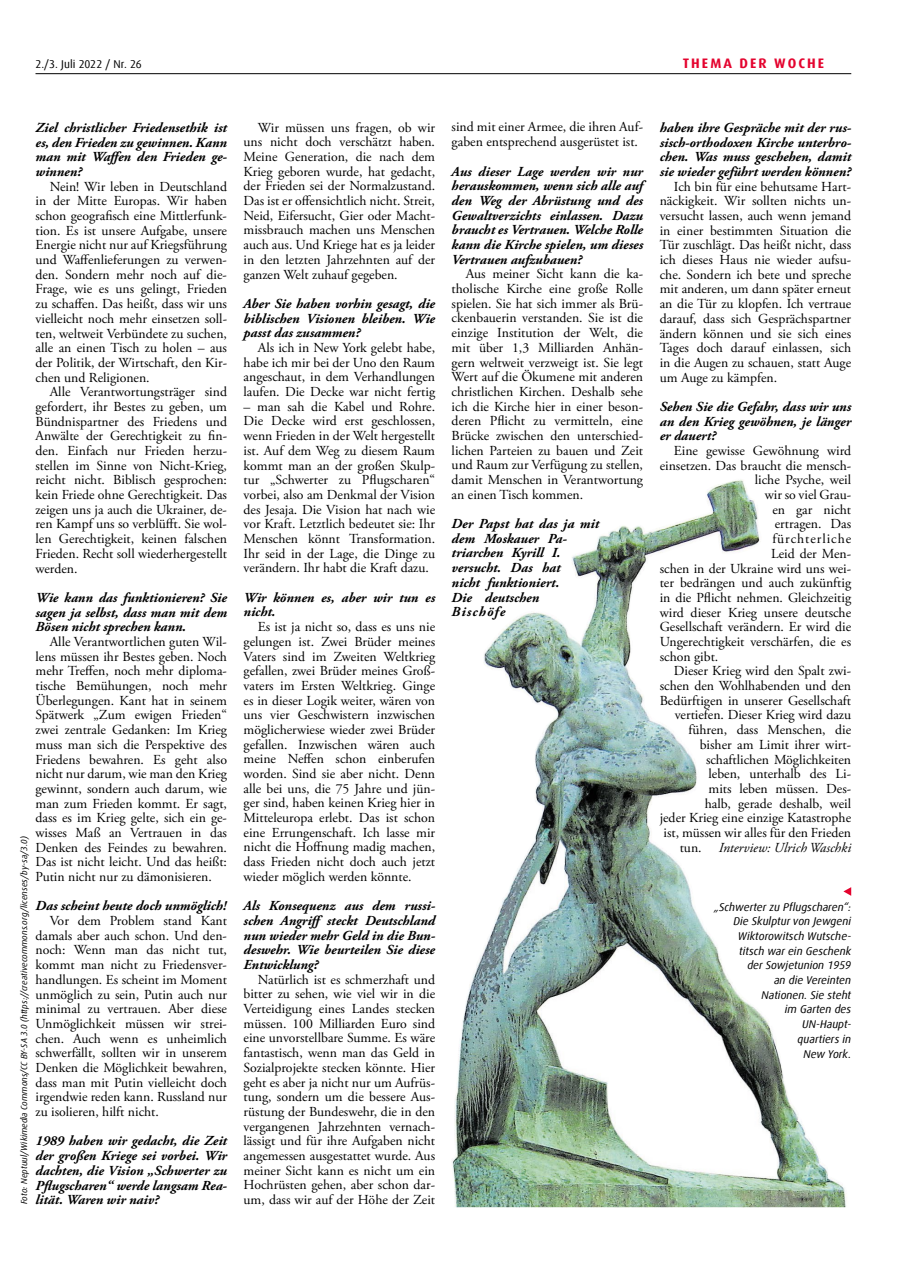
<style>
.page{position:relative;width:908px;height:1276px;background:#fff}
.page>*{position:absolute;margin:0;border:0;box-sizing:border-box;transform-origin:0 0}
.t1{font:13.75px/14.6px "Adobe Garamond Pro";color:#000;text-align:justify}
.t2{font:italic 700 13.75px/14.6px "Adobe Garamond Pro";color:#000;text-align:justify}
.t3{font:italic 13.75px "Adobe Garamond Pro";color:#000}
.t4{font:700 13.75px "Dax Offc Pro";letter-spacing:.15em;color:#e4032e}
.t5{font:13.75px "Adobe Garamond Pro";letter-spacing:.07em;color:#000}
.t6{font:italic 11.25px/14.8px "Dax Offc Pro";color:#000;text-align:right}
.t7{font:11.25px "Dax Offc Pro";letter-spacing:.01em;color:#000}
.t8{font:italic 8.75px "Dax Offc Pro";color:#000}
.s1{font-style:normal}
</style>
<div class="page">
<hr style="left:35px;top:73px;width:815px;height:1px;background:#000">
<svg style="left:847px;top:888px;width:3px;height:7px"></svg>
<img style="left:452px;top:480px;width:395px;height:727px">
<p class="t7" style="left:35px;top:57px;width:108px">2./3. Juli 2022 / Nr. 26</p>
<p class="t4" style="left:682px;top:55px;width:143px">THEMA DER WOCHE</p>
<p class="t2" style="left:35px;top:120px;width:193px">Ziel christlicher Friedensethik ist es, den Frieden zu gewinnen. Kann man mit Waffen den Frieden ge&shy;winnen?</p>
<p class="t1" style="left:35px;top:179px;width:193px;text-indent:14px">Nein! Wir leben in Deutschland in der Mitte Europas. Wir haben schon geografisch eine Mittlerfunk&shy;tion. Es ist unsere Aufgabe, unsere Energie nicht nur auf Kriegsführung und Waffenlieferungen zu verwen&shy;den. Sondern mehr noch auf die-Frage, wie es uns gelingt, Frieden zu schaffen. Das heißt, dass wir uns vielleicht noch mehr einsetzen soll&shy;ten, weltweit Verbündete zu suchen, alle an einen Tisch zu holen – aus der Politik, der Wirtschaft, den Kir&shy;chen und Religionen.</p>
<p class="t1" style="left:35px;top:385px;width:193px;text-indent:14px">Alle Verantwortungsträger sind gefordert, ihr Bestes zu geben, um Bündnispartner des Friedens und Anwälte der Gerechtigkeit zu fin&shy;den. Einfach nur Frieden herzu&shy;stellen im Sinne von Nicht-Krieg, reicht nicht. Biblisch gesprochen: kein Friede ohne Gerechtigkeit. Das zeigen uns ja auch die Ukrainer, de&shy;ren Kampf uns so verblüfft. Sie wol&shy;len Gerechtigkeit, keinen falschen Frieden. Recht soll wiederhergestellt werden.</p>
<p class="t2" style="left:35px;top:590px;width:193px">Wie kann das funktionieren? Sie sagen ja selbst, dass man mit dem Bösen nicht sprechen kann.</p>
<p class="t1" style="left:35px;top:635px;width:193px;text-indent:14px">Alle Verantwortlichen guten Wil&shy;lens müssen ihr Bestes geben. Noch mehr Treffen, noch mehr diploma&shy;tische Bemühungen, noch mehr Überlegungen. Kant hat in seinem Spätwerk „Zum ewigen Frieden“ zwei zentrale Gedanken: Im Krieg muss man sich die Perspektive des Friedens bewahren. Es geht also nicht nur darum, wie man den Krieg gewinnt, sondern auch darum, wie man zum Frieden kommt. Er sagt, dass es im Krieg gelte, sich ein ge&shy;wisses Maß an Vertrauen in das Denken des Feindes zu bewahren.<br>Das ist nicht leicht. Und das heißt:<br>Putin nicht nur zu dämonisieren.</p>
<p class="t2" style="left:35px;top:899px;width:192px">Das scheint heute doch unmöglich!</p>
<p class="t1" style="left:35px;top:914px;width:193px;text-indent:14px">Vor dem Problem stand Kant damals aber auch schon. Und den&shy;noch: Wenn man das nicht tut, kommt man nicht zu Friedensver&shy;handlungen. Es scheint im Moment unmöglich zu sein, Putin auch nur minimal zu vertrauen. Aber diese Unmöglichkeit müssen wir strei&shy;chen. Auch wenn es unheimlich schwerfällt, sollten wir in unserem Denken die Möglichkeit bewahren, dass man mit Putin vielleicht doch irgendwie reden kann. Russland nur zu isolieren, hilft nicht.</p>
<p class="t2" style="left:35px;top:1134px;width:193px">1989 haben wir gedacht, die Zeit der großen Kriege sei vorbei. Wir dachten, die Vision „Schwerter zu Pflugscharen“ werde langsam Rea&shy;lität. Waren wir naiv?</p>
<p class="t8" style="left:19px;top:1204px;width:370px;rotate:-90deg">Foto: Neptuul/Wikimedia Commons/CC BY-SA 3.0 (https://creativecommons.org/licenses/by-sa/3.0)</p>
<p class="t1" style="left:243px;top:120px;width:193px;text-indent:14px">Wir müssen uns fragen, ob wir uns nicht doch verschätzt haben.<br>Meine Generation, die nach dem Krieg geboren wurde, hat gedacht, der Frieden sei der Normalzustand.<br>Das ist er offensichtlich nicht. Streit, Neid, Eifersucht, Gier oder Macht&shy;missbrauch machen uns Menschen auch aus. Und Kriege hat es ja leider in den letzten Jahrzehnten auf der ganzen Welt zuhauf gegeben.</p>
<p class="t2" style="left:243px;top:296px;width:193px">Aber Sie haben vorhin gesagt, die biblischen Visionen bleiben. Wie passt das zusammen?</p>
<p class="t1" style="left:243px;top:341px;width:193px;text-indent:14px">Als ich in New York gelebt habe, habe ich mir bei der Uno den Raum angeschaut, in dem Verhandlungen laufen. Die Decke war nicht fertig</p>
<p class="t1" style="left:243px;top:399px;width:193px">– man sah die Kabel und Rohre.<br>Die Decke wird erst geschlossen, wenn Frieden in der Welt hergestellt ist. Auf dem Weg zu diesem Raum kommt man an der großen Skulp&shy;tur „Schwerter zu Pflugscharen“ vorbei, also am Denkmal der Vision des Jesaja. Die Vision hat nach wie vor Kraft. Letztlich bedeutet sie: Ihr Menschen könnt Transformation.<br>Ihr seid in der Lage, die Dinge zu verändern. Ihr habt die Kraft dazu.</p>
<p class="t2" style="left:243px;top:590px;width:193px">Wir können es, aber wir tun es nicht.</p>
<p class="t1" style="left:243px;top:620px;width:193px;text-indent:14px">Es ist ja nicht so, dass es uns nie gelungen ist. Zwei Brüder meines Vaters sind im Zweiten Weltkrieg gefallen, zwei Brüder meines Groß&shy;vaters im Ersten Weltkrieg. Ginge es in dieser Logik weiter, wären von uns vier Geschwistern inzwischen möglicherwiese wieder zwei Brüder gefallen. Inzwischen wären auch meine Neffen schon einberufen worden. Sind sie aber nicht. Denn alle bei uns, die 75 Jahre und jün&shy;ger sind, haben keinen Krieg hier in Mitteleuropa erlebt. Das ist schon eine Errungenschaft. Ich lasse mir nicht die Hoffnung madig machen, dass Frieden nicht doch auch jetzt wieder möglich werden könnte.</p>
<p class="t2" style="left:243px;top:899px;width:193px">Als Konsequenz aus dem russi&shy;schen Angriff steckt Deutschland nun wieder mehr Geld in die Bun&shy;deswehr. Wie beurteilen Sie diese Entwicklung?</p>
<p class="t1" style="left:243px;top:972px;width:193px;text-indent:14px">Natürlich ist es schmerzhaft und bitter zu sehen, wie viel wir in die Verteidigung eines Landes stecken müssen. 100 Milliarden Euro sind eine unvorstellbare Summe. Es wäre fantastisch, wenn man das Geld in Sozialprojekte stecken könnte. Hier geht es aber ja nicht nur um Aufrüs&shy;tung, sondern um die bessere Aus&shy;rüstung der Bundeswehr, die in den vergangenen Jahrzehnten vernach&shy;lässigt und für ihre Aufgaben nicht angemessen ausgestattet wurde. Aus meiner Sicht kann es nicht um ein Hochrüsten gehen, aber schon dar&shy;um, dass wir auf der Höhe der Zeit</p>
<p class="t1" style="left:451px;top:120px;width:193px">sind mit einer Armee, die ihren Auf&shy;gaben entsprechend ausgerüstet ist.</p>
<p class="t2" style="left:451px;top:164px;width:193px">Aus dieser Lage werden wir nur herauskommen, wenn sich alle auf den Weg der Abrüstung und des Gewaltverzichts einlassen. Dazu braucht es Vertrauen. Welche Rolle kann die Kirche spielen, um dieses Vertrauen aufzubauen?</p>
<p class="t1" style="left:451px;top:267px;width:193px;text-indent:14px">Aus meiner Sicht kann die ka&shy;tholische Kirche eine große Rolle spielen. Sie hat sich immer als Brü&shy;ckenbauerin verstanden. Sie ist die einzige Institution der Welt, die mit über 1,3 Milliarden Anhän&shy;gern weltweit verzweigt ist. Sie legt Wert auf die Ökumene mit anderen christlichen Kirchen. Deshalb sehe ich die Kirche hier in einer beson&shy;deren Pflicht zu vermitteln, eine Brücke zwischen den unterschied&shy;lichen Parteien zu bauen und Zeit und Raum zur Verfügung zu stellen, damit Menschen in Verantwortung an einen Tisch kommen.</p>
<p class="t2" style="left:451px;top:517px;width:149px;text-align:left">Der Papst hat das ja mit dem Moskauer Pa&shy;triarchen Kyrill I. versucht. Das hat<br>nicht funktioniert.<br>Die deutschen<br>Bischöfe</p>
<p class="t2" style="left:659px;top:120px;width:193px">haben ihre Gespräche mit der rus&shy;sisch-orthodoxen Kirche unterbro&shy;chen. Was muss geschehen, damit sie wieder geführt werden können?</p>
<p class="t1" style="left:659px;top:179px;width:193px;text-indent:14px">Ich bin für eine behutsame Hart&shy;näckigkeit. Wir sollten nichts un&shy;versucht lassen, auch wenn jemand in einer bestimmten Situation die Tür zuschlägt. Das heißt nicht, dass ich dieses Haus nie wieder aufsu&shy;che. Sondern ich bete und spreche mit anderen, um dann später erneut an die Tür zu klopfen. Ich vertraue darauf, dass sich Gesprächspartner ändern können und sie sich eines Tages doch darauf einlassen, sich in die Augen zu schauen, statt Auge um Auge zu kämpfen.</p>
<p class="t2" style="left:659px;top:399px;width:193px">Sehen Sie die Gefahr, dass wir uns an den Krieg gewöhnen, je länger er dauert?</p>
<p class="t1" style="left:673px;top:444px;width:179px">Eine gewisse Gewöhnung wird</p>
<p class="t1" style="left:659px;top:458px;width:193px">einsetzen. Das braucht die mensch-</p>
<p class="t1" style="left:754px;top:473px;width:98px">liche Psyche, weil</p>
<p class="t1" style="left:764px;top:488px;width:88px">wir so viel Grau-</p>
<p class="t1" style="left:772px;top:502px;width:80px">en gar nicht</p>
<p class="t1" style="left:774px;top:517px;width:78px">ertragen. Das</p>
<p class="t5" style="left:772px;top:530px;width:80px">fürchterliche</p>
<p class="t1" style="left:770px;top:546px;width:82px">Leid der Men-</p>
<p class="t1" style="left:659px;top:561px;width:193px">schen in der Ukraine wird uns wei-</p>
<p class="t1" style="left:659px;top:576px;width:193px">ter bedrängen und auch zukünftig</p>
<p class="t1" style="left:659px;top:591px;width:193px">in die Pflicht nehmen. Gleichzeitig</p>
<p class="t1" style="left:659px;top:605px;width:193px">wird dieser Krieg unsere deutsche</p>
<p class="t1" style="left:659px;top:620px;width:193px">Gesellschaft verändern. Er wird die</p>
<p class="t1" style="left:659px;top:635px;width:193px">Ungerechtigkeit verschärfen, die es</p>
<p class="t1" style="left:659px;top:649px;width:60px">schon gibt.</p>
<p class="t1" style="left:673px;top:664px;width:179px">Dieser Krieg wird den Spalt zwi-</p>
<p class="t1" style="left:659px;top:679px;width:193px">schen den Wohlhabenden und den</p>
<p class="t1" style="left:659px;top:693px;width:193px">Bedürftigen in unserer Gesellschaft</p>
<p class="t1" style="left:674px;top:708px;width:178px">vertiefen. Dieser Krieg wird dazu</p>
<p class="t1" style="left:688px;top:723px;width:164px">führen, dass Menschen, die</p>
<p class="t1" style="left:699px;top:737px;width:153px">bisher am Limit ihrer wirt-</p>
<p class="t1" style="left:705px;top:752px;width:147px">schaftlichen Möglichkeiten</p>
<p class="t1" style="left:708px;top:767px;width:144px">leben, unterhalb des Li-</p>
<p class="t1" style="left:708px;top:781px;width:144px">mits leben müssen. Des-</p>
<p class="t1" style="left:704px;top:796px;width:148px">halb, gerade deshalb, weil</p>
<p class="t1" style="left:659px;top:811px;width:193px">jeder Krieg eine einzige Katastrophe</p>
<p class="t1" style="left:663px;top:825px;width:189px">ist, müssen wir alles für den Frieden</p>
<p class="t3" style="left:679px;top:839px;width:173px"><span class="s1">tun.</span> Interview: Ulrich Waschki</p>
<p class="t6" style="left:713px;top:899px;width:138px">„Schwerter zu Pflugscharen“:<br>Die Skulptur von Jewgeni<br>Wiktorowitsch Wutsche&shy;titsch war ein Geschenk<br>der Sowjetunion 1959<br>an die Vereinten<br>Nationen. Sie steht<br>im Garten des<br>UN-Haupt-<br>quartiers in<br>New York.</p>
</div>
